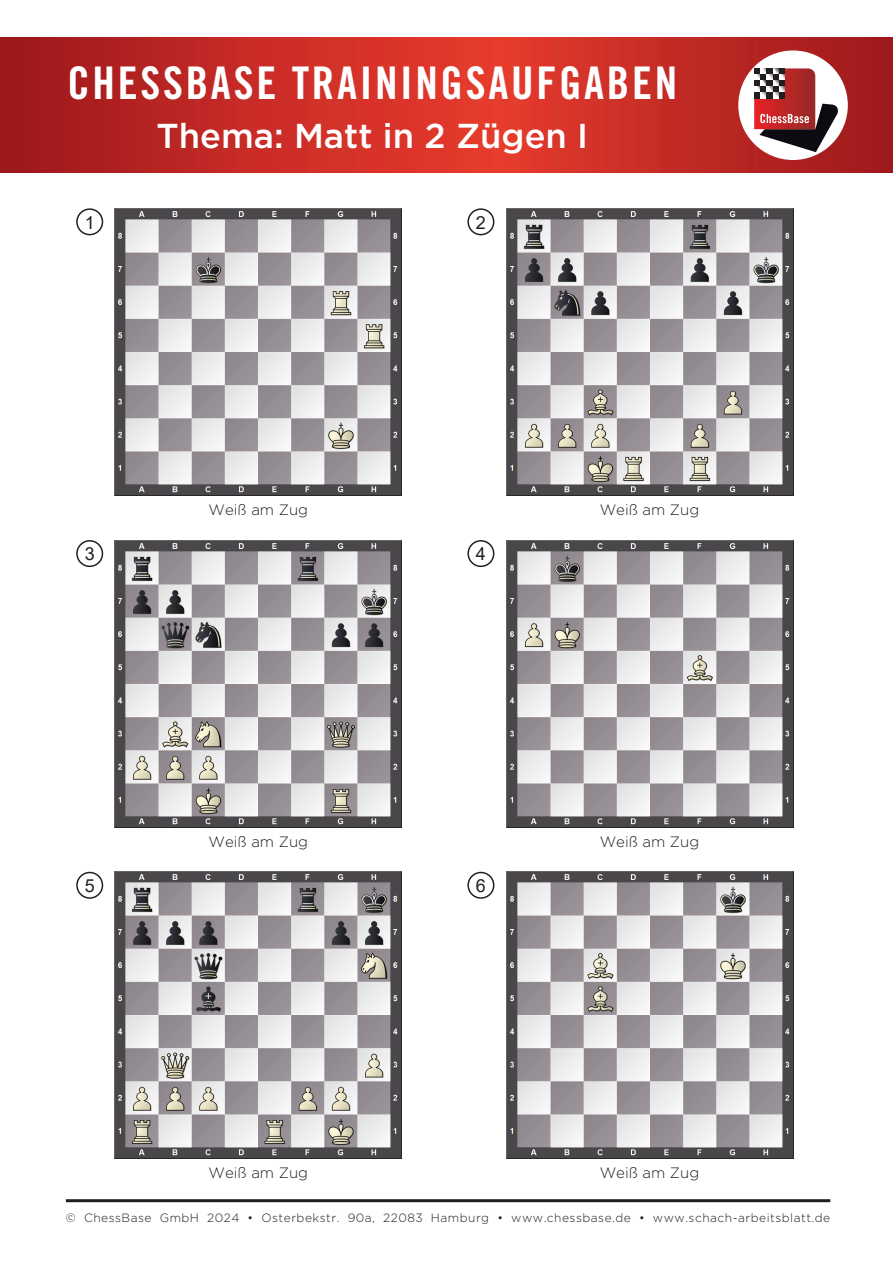
<style>
.page{position:relative;width:893px;height:1263px;background:#fff}
.page>*{position:absolute;margin:0;border:0;box-sizing:border-box;transform-origin:0 0}
.t1{font:45px "Trade Gothic Bold Cond Twenty";letter-spacing:.06em;color:#fff}
.t2{font:500 34.5px "Gotham";color:#fff}
.t3{font:18px "Arial";color:#231f20}
.t4{font:300 15px "Gotham";color:#231f20}
.t5{font:300 12px "Gotham";letter-spacing:.04em;color:#231f20}
</style>
<div class="page">
<hr style="left:66px;top:1199px;width:764px;height:3px;background:#231f20">
<div style="left:76px;top:208px;width:27px;height:27px;border:2px solid #231f20;border-radius:50%"></div>
<div style="left:76px;top:540px;width:27px;height:27px;border:2px solid #231f20;border-radius:50%"></div>
<div style="left:76px;top:872px;width:27px;height:27px;border:2px solid #231f20;border-radius:50%"></div>
<div style="left:467px;top:208px;width:27px;height:27px;border:2px solid #231f20;border-radius:50%"></div>
<div style="left:467px;top:540px;width:27px;height:27px;border:2px solid #231f20;border-radius:50%"></div>
<div style="left:467px;top:872px;width:27px;height:27px;border:2px solid #231f20;border-radius:50%"></div>
<img style="left:0;top:38px;width:893px;height:135px">
<div style="left:738px;top:50px;width:110px;height:110px;background:#fff;border-radius:50%"></div>
<svg style="left:754px;top:68px;width:84px;height:84px"></svg>
<img style="left:115px;top:208px;width:287px;height:287px">
<img style="left:115px;top:540px;width:287px;height:287px">
<img style="left:115px;top:872px;width:287px;height:287px">
<img style="left:506px;top:208px;width:287px;height:287px">
<img style="left:506px;top:540px;width:287px;height:287px">
<img style="left:506px;top:872px;width:287px;height:287px">
<p class="t1" style="left:67px;top:56px;width:611px">CHESSBASE TRAININGSAUFGABEN</p>
<p class="t2" style="left:156px;top:116px;width:433px">Thema: Matt in 2 Zügen I</p>
<h3 class="t3" style="left:85px;top:210px;width:12px">1</h3>
<h3 class="t3" style="left:476px;top:210px;width:12px">2</h3>
<p class="t4" style="left:209px;top:501px;width:101px">Weiß am Zug</p>
<p class="t4" style="left:600px;top:501px;width:101px">Weiß am Zug</p>
<h3 class="t3" style="left:85px;top:542px;width:12px">3</h3>
<h3 class="t3" style="left:476px;top:542px;width:12px">4</h3>
<p class="t4" style="left:209px;top:833px;width:101px">Weiß am Zug</p>
<p class="t4" style="left:600px;top:833px;width:101px">Weiß am Zug</p>
<h3 class="t3" style="left:85px;top:873px;width:12px">5</h3>
<h3 class="t3" style="left:476px;top:873px;width:12px">6</h3>
<p class="t4" style="left:209px;top:1165px;width:101px">Weiß am Zug</p>
<p class="t4" style="left:600px;top:1165px;width:101px">Weiß am Zug</p>
<p class="t5" style="left:66px;top:1211px;width:766px">© ChessBase GmbH 2024 • Osterbekstr. 90a, 22083 Hamburg • www.chessbase.de • www.schach-arbeitsblatt.de</p>
</div>
